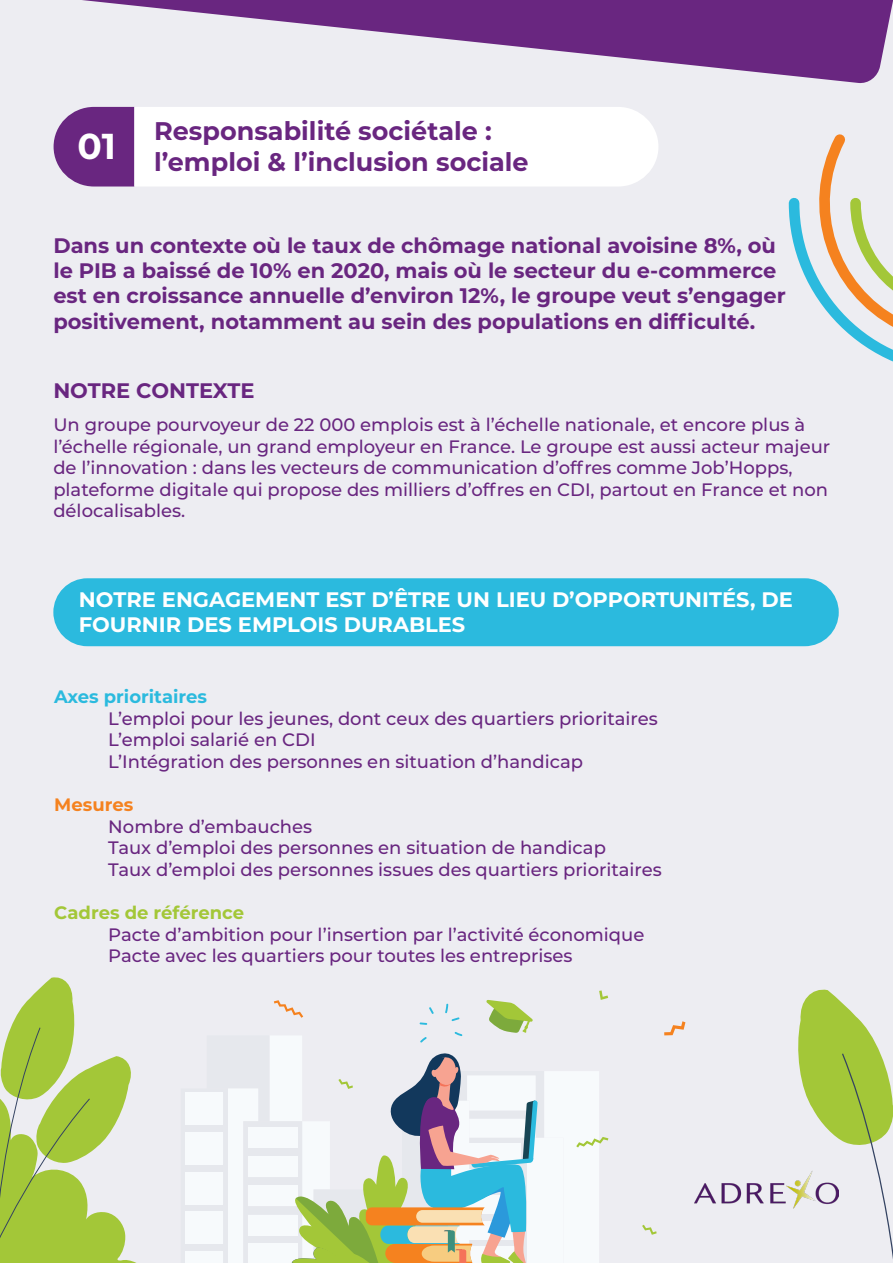
<style>
.page{position:relative;width:893px;height:1263px;background:#fff}
.page>*{position:absolute;margin:0;border:0;box-sizing:border-box;transform-origin:0 0}
.t1{font:700 36px "Montserrat";color:#fff}
.t2{font:700 25.5px "Montserrat";color:#692680}
.t3{font:700 21px/25.2px "Montserrat";color:#692680}
.t4{font:700 21px/25.2px "Montserrat";color:#fff}
.t5{font:500 18px/21.6px "Montserrat";color:#692680}
.t6{font:700 18px "Montserrat";color:#a3c738}
.t7{font:700 18px "Montserrat";color:#2bbade}
.t8{font:700 18px "Montserrat";color:#f5821f}
</style>
<div class="page">
<div style="left:0;top:84px;width:893px;height:1179px;background:#ededf2"></div>
<svg style="left:54px;top:107px;width:604px;height:79px"></svg>
<svg style="left:0;top:0;width:893px;height:84px;background:#b091bd"></svg>
<svg style="left:783px;top:125px;width:110px;height:256px;background:#dcdfd9"></svg>
<svg style="left:0;top:975px;width:173px;height:288px;background:#c8d999"></svg>
<svg style="left:795px;top:987px;width:98px;height:276px;background:#ccdba4"></svg>
<div style="left:53px;top:578px;width:786px;height:68px;background:#2bbade;border-radius:34px"></div>
<svg style="left:642px;top:1225px;width:15px;height:10px"></svg>
<svg style="left:664px;top:1021px;width:21px;height:14px"></svg>
<svg style="left:181px;top:990px;width:427px;height:273px"></svg>
<img style="left:694px;top:1170px;width:145px;height:39px">
<p class="t1" style="left:78px;top:120px;width:40px">01</p>
<p class="t2" style="left:154px;top:113px;width:339px">Responsabilité sociétale :</p>
<p class="t2" style="left:154px;top:143px;width:376px">l’emploi &amp; l’inclusion sociale</p>
<p class="t3" style="left:53px;top:232px;width:734px">Dans un contexte où le taux de chômage national avoisine 8%, où le PIB a baissé de 10% en 2020, mais où le secteur du e-commerce est en croissance annuelle d’environ 12%, le groupe veut s’engager positivement, notamment au sein des populations en difficulté.</p>
<p class="t3" style="left:53px;top:377px;width:203px">NOTRE CONTEXTE</p>
<p class="t5" style="left:53px;top:413px;width:778px">Un groupe pourvoyeur de 22 000 emplois est à l’échelle nationale, et encore plus à l’échelle régionale, un grand employeur en France. Le groupe est aussi acteur majeur de l’innovation : dans les vecteurs de communication d’offres comme Job’Hopps, plateforme digitale qui propose des milliers d’offres en CDI, partout en France et non délocalisables.</p>
<p class="t4" style="left:79px;top:586px;width:715px">NOTRE ENGAGEMENT EST D’ÊTRE UN LIEU D’OPPORTUNITÉS, DE<br>FOURNIR DES EMPLOIS DURABLES</p>
<p class="t7" style="left:54px;top:684px;width:154px">Axes prioritaires</p>
<p class="t5" style="left:108px;top:707px;width:551px">L’emploi pour les jeunes, dont ceux des quartiers prioritaires</p>
<p class="t5" style="left:108px;top:728px;width:209px">L’emploi salarié en CDI</p>
<p class="t5" style="left:108px;top:750px;width:476px">L’Intégration des personnes en situation d’handicap</p>
<p class="t8" style="left:54px;top:792px;width:80px">Mesures</p>
<p class="t5" style="left:108px;top:815px;width:205px">Nombre d’embauches</p>
<p class="t5" style="left:108px;top:836px;width:499px">Taux d’emploi des personnes en situation de handicap</p>
<p class="t5" style="left:108px;top:858px;width:555px">Taux d’emploi des personnes issues des quartiers prioritaires</p>
<p class="t6" style="left:54px;top:900px;width:191px">Cadres de référence</p>
<p class="t5" style="left:108px;top:923px;width:538px">Pacte d’ambition pour l’insertion par l’activité économique</p>
<p class="t5" style="left:108px;top:944px;width:466px">Pacte avec les quartiers pour toutes les entreprises</p>
</div>
